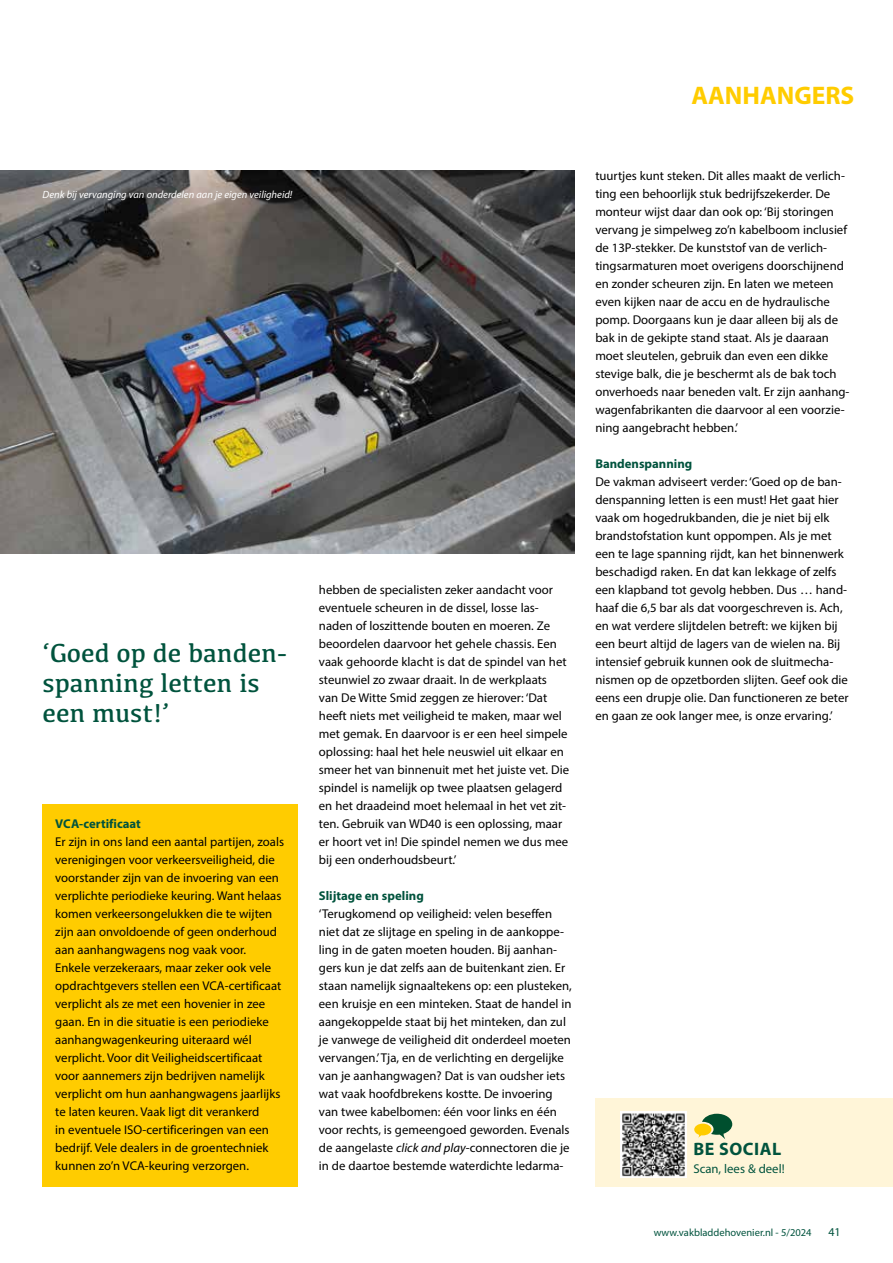
<style>
.page{position:relative;width:893px;height:1263px;background:#fff}
.page>*{position:absolute;margin:0;border:0;box-sizing:border-box;transform-origin:0 0}
.t1{font:27px/30px "Kefa";color:#00533d}
.t2{font:700 25.5px "Myriad Pro";color:#fc0}
.t3{font:700 18px "Myriad Pro";letter-spacing:.03em;color:#00533d}
.t4{font:12.75px/18px "Myriad Pro";color:#000}
.t5{font:700 12.75px "Myriad Pro";color:#00533d}
.t6{font:12.75px "Myriad Pro";color:#00533d}
.t7{font:12px "Myriad Pro";color:#00533d}
.t8{font:italic 10.5px "Myriad Pro";color:#fff}
.t9{font:10.5px "Myriad Pro";color:#00533d}
.s1{font-style:italic}
</style>
<div class="page">
<img style="left:0;top:170px;width:574px;height:384px">
<div style="left:595px;top:1098px;width:298px;height:89px;background:#fff5d8"></div>
<img style="left:621px;top:1111px;width:65px;height:66px">
<svg style="left:694px;top:1114px;width:38px;height:25px"></svg>
<div style="left:43px;top:804px;width:255px;height:383px;background:#fc0"></div>
<h2 class="t2" style="left:691px;top:79px;width:164px">AANHANGERS</h2>
<p class="t8" style="left:43px;top:188px;width:251px">Denk bij vervanging van onderdelen aan je eigen veiligheid!</p>
<h1 class="t1" style="left:43px;top:637px;width:246px">‘Goed op de banden&shy;spanning letten is een must!’</h1>
<p class="t5" style="left:55px;top:815px;width:87px">VCA-certificaat</p>
<p class="t4" style="left:55px;top:833px;width:230px">Er zijn in ons land een aantal partijen, zoals verenigingen voor verkeersveiligheid, die voorstander zijn van de invoering van een verplichte periodieke keuring. Want helaas komen verkeersongelukken die te wijten zijn aan onvoldoende of geen onderhoud aan aanhangwagens nog vaak voor.<br>Enkele verzekeraars, maar zeker ook vele opdrachtgevers stellen een VCA-certificaat verplicht als ze met een hovenier in zee gaan. En in die situatie is een periodieke aanhangwagenkeuring uiteraard wél verplicht. Voor dit Veiligheidscertificaat voor aannemers zijn bedrijven namelijk verplicht om hun aanhangwagens jaarlijks te laten keuren. Vaak ligt dit verankerd<br>in eventuele ISO-certificeringen van een bedrijf. Vele dealers in de groentechniek kunnen zo’n VCA-keuring verzorgen.</p>
<p class="t4" style="left:319px;top:581px;width:252px">hebben de specialisten zeker aandacht voor eventuele scheuren in de dissel, losse las&shy;naden of loszittende bouten en moeren. Ze beoordelen daarvoor het gehele chassis. Een vaak gehoorde klacht is dat de spindel van het steunwiel zo zwaar draait. In de werkplaats van De Witte Smid zeggen ze hierover: ‘Dat heeft niets met veiligheid te maken, maar wel met gemak. En daarvoor is er een heel simpele oplossing: haal het hele neuswiel uit elkaar en smeer het van binnenuit met het juiste vet. Die spindel is namelijk op twee plaatsen gelagerd en het draadeind moet helemaal in het vet zit&shy;ten. Gebruik van WD40 is een oplossing, maar er hoort vet in! Die spindel nemen we dus mee bij een onderhoudsbeurt.’</p>
<p class="t5" style="left:319px;top:887px;width:106px">Slijtage en speling</p>
<p class="t4" style="left:319px;top:905px;width:254px">‘Terugkomend op veiligheid: velen beseffen niet dat ze slijtage en speling in de aankoppe&shy;ling in de gaten moeten houden. Bij aanhan&shy;gers kun je dat zelfs aan de buitenkant zien. Er staan namelijk signaaltekens op: een plusteken, een kruisje en een minteken. Staat de handel in aangekoppelde staat bij het minteken, dan zul je vanwege de veiligheid dit onderdeel moeten vervangen.’ Tja, en de verlichting en dergelijke van je aanhangwagen? Dat is van oudsher iets wat vaak hoofdbrekens kostte. De invoering van twee kabelbomen: één voor links en één voor rechts, is gemeengoed geworden. Evenals de aangelaste <span class="s1">click and play</span>-connectoren die je in de daartoe bestemde waterdichte ledarma-</p>
<p class="t4" style="left:595px;top:167px;width:256px">tuurtjes kunt steken. Dit alles maakt de verlich&shy;ting een behoorlijk stuk bedrijfszekerder. De monteur wijst daar dan ook op: ‘Bij storingen vervang je simpelweg zo’n kabelboom inclusief de 13P-stekker. De kunststof van de verlich&shy;tingsarmaturen moet overigens doorschijnend en zonder scheuren zijn. En laten we meteen even kijken naar de accu en de hydraulische pomp. Doorgaans kun je daar alleen bij als de bak in de gekipte stand staat. Als je daaraan moet sleutelen, gebruik dan even een dikke stevige balk, die je beschermt als de bak toch onverhoeds naar beneden valt. Er zijn aanhang&shy;wagenfabrikanten die daarvoor al een voorzie&shy;ning aangebracht hebben.’</p>
<p class="t5" style="left:595px;top:456px;width:99px">Bandenspanning</p>
<p class="t4" style="left:595px;top:473px;width:255px">De vakman adviseert verder: ‘Goed op de ban&shy;denspanning letten is een must! Het gaat hier vaak om hogedrukbanden, die je niet bij elk brandstofstation kunt oppompen. Als je met een te lage spanning rijdt, kan het binnenwerk beschadigd raken. En dat kan lekkage of zelfs een klapband tot gevolg hebben. Dus … hand&shy;haaf die 6,5 bar als dat voorgeschreven is. Ach, en wat verdere slijtdelen betreft: we kijken bij een beurt altijd de lagers van de wielen na. Bij intensief gebruik kunnen ook de sluitmecha&shy;nismen op de opzetborden slijten. Geef ook die eens een drupje olie. Dan functioneren ze beter en gaan ze ook langer mee, is onze ervaring.’</p>
<h3 class="t3" style="left:693px;top:1137px;width:89px">BE SOCIAL</h3>
<p class="t6" style="left:693px;top:1161px;width:93px">Scan, lees &amp; deel!</p>
<p class="t9" style="left:654px;top:1226px;width:159px">www.vakbladdehovenier.nl - 5/2024</p>
<p class="t7" style="left:828px;top:1224px;width:14px">41</p>
</div>
